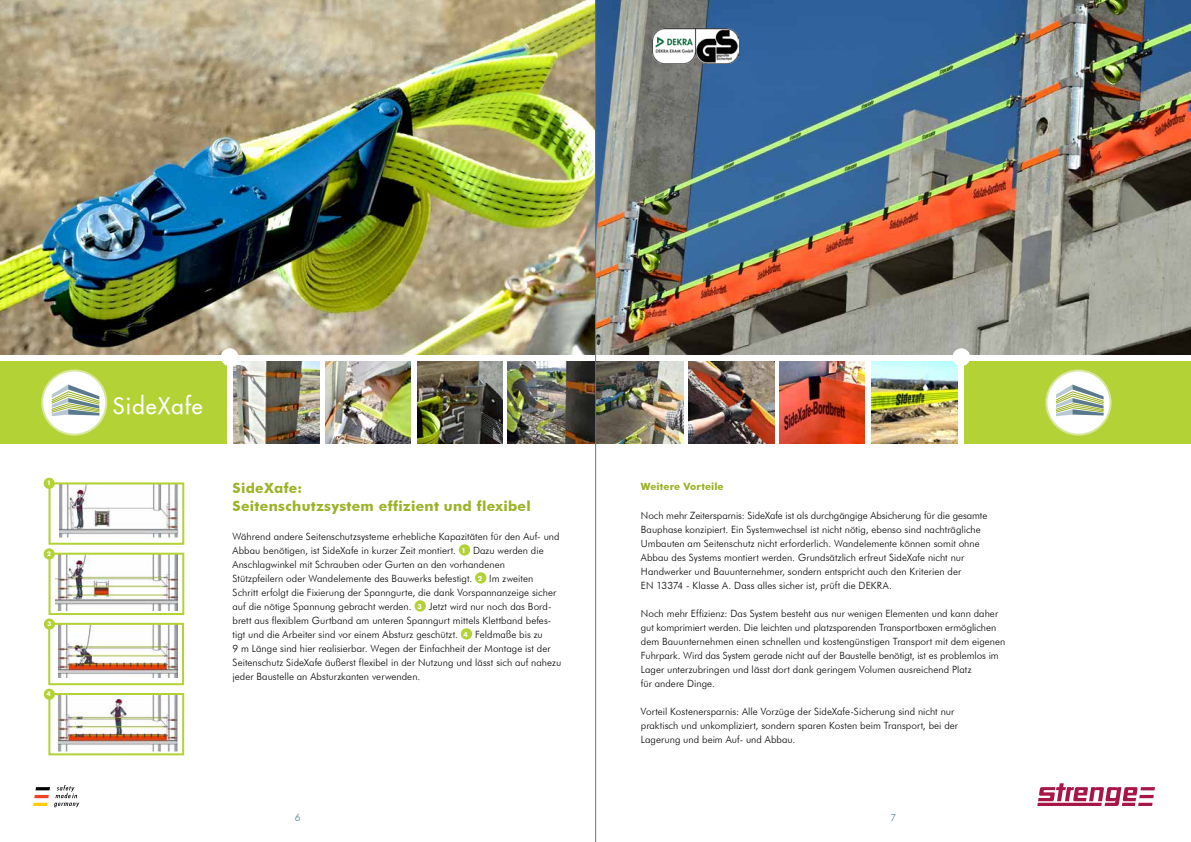
<style>
.page{position:relative;width:1191px;height:842px;background:#fff}
.page>*{position:absolute;margin:0;border:0;box-sizing:border-box;transform-origin:0 0}
.t1{font:500 22px "Futura";letter-spacing:.05em;color:#fff}
.t2{font:700 14px/18px "Futura BT";letter-spacing:.025em;color:#9cb227}
.t3{font:300 10px/14px "Futura BT";letter-spacing:.005em;color:#000}
.t4{font:700 10px "Futura BT";letter-spacing:.01em;color:#9cb227}
.t5{font:300 10px "Futura BT";color:#5a7a8c}
.t6{font:700 6.3px "Futura BT";color:#fff}
.s1{font-family:"Futura Std";font-weight:700;font-size:6.4px;color:#fff}
</style>
<div class="page">
<div style="left:964px;top:361px;width:227px;height:83px;background:#b3d235"></div>
<img style="left:233px;top:361px;width:87px;height:83px">
<img style="left:507px;top:361px;width:176px;height:83px">
<img style="left:326px;top:361px;width:85px;height:83px">
<img style="left:689px;top:361px;width:85px;height:83px">
<img style="left:872px;top:361px;width:85px;height:83px">
<img style="left:417px;top:361px;width:85px;height:83px">
<img style="left:780px;top:361px;width:85px;height:83px">
<div style="left:0;top:361px;width:227px;height:83px;background:#b3d235"></div>
<img style="left:0;top:0;width:1191px;height:354px">
<div style="left:952px;top:348px;width:18px;height:18px;background:#fff;border-radius:50%"></div>
<svg style="left:1037px;top:783px;width:118px;height:23px"></svg>
<div style="left:221px;top:348px;width:18px;height:18px;background:#fff;border-radius:50%"></div>
<div style="left:459px;top:544px;width:11px;height:12px;background:#b3d235;border-radius:50%"></div>
<div style="left:475px;top:572px;width:11px;height:12px;background:#b3d235;border-radius:50%"></div>
<div style="left:414px;top:600px;width:12px;height:12px;background:#b3d235;border-radius:50%"></div>
<div style="left:461px;top:628px;width:11px;height:12px;background:#b3d235;border-radius:50%"></div>
<svg style="left:33px;top:785px;width:46px;height:22px"></svg>
<img style="left:652px;top:28px;width:86px;height:35px">
<img style="left:59px;top:485px;width:120px;height:52px">
<div style="left:48px;top:482px;width:136px;height:63px;border:2px solid #b3d235"></div>
<div style="left:44px;top:478px;width:11px;height:11px;background:#b3d235;border-radius:50%"></div>
<img style="left:56px;top:556px;width:121px;height:55px">
<div style="left:48px;top:553px;width:136px;height:62px;border:2px solid #b3d235"></div>
<div style="left:44px;top:548px;width:11px;height:11px;background:#b3d235;border-radius:50%"></div>
<img style="left:59px;top:626px;width:119px;height:52px">
<div style="left:48px;top:623px;width:136px;height:62px;border:2px solid #b3d235"></div>
<div style="left:44px;top:618px;width:11px;height:12px;background:#b3d235;border-radius:50%"></div>
<img style="left:58px;top:696px;width:119px;height:56px">
<div style="left:48px;top:693px;width:136px;height:62px;border:2px solid #b3d235"></div>
<div style="left:44px;top:689px;width:11px;height:11px;background:#b3d235;border-radius:50%"></div>
<div style="left:42px;top:370px;width:64px;height:65px;background:#fff;border-radius:50%"></div>
<div style="left:41px;top:369px;width:66px;height:67px;border:2px solid #d7e69b;border-radius:50%"></div>
<svg style="left:51px;top:384px;width:49px;height:32px"></svg>
<div style="left:1046px;top:370px;width:64px;height:65px;background:#fff;border-radius:50%"></div>
<div style="left:1045px;top:369px;width:66px;height:67px;border:2px solid #d7e69b;border-radius:50%"></div>
<svg style="left:1055px;top:384px;width:49px;height:32px"></svg>
<hr style="left:595px;top:0;width:1px;height:842px;background:#5a7a8c">
<p class="t6" style="left:47px;top:479px;width:5px">1</p>
<p class="t6" style="left:47px;top:550px;width:5px">2</p>
<p class="t6" style="left:47px;top:620px;width:5px">3</p>
<p class="t6" style="left:47px;top:690px;width:5px">4</p>
<h1 class="t1" style="left:113px;top:392px;width:91px">SideXafe</h1>
<h2 class="t2" style="left:232px;top:478px;width:300px">SideXafe:<br>Seitenschutzsystem effizient und flexibel</h2>
<p class="t3" style="left:232px;top:529px;width:330px">Während andere Seitenschutzsysteme erhebliche Kapazitäten für den Auf- und Abbau benötigen, ist SideXafe in kurzer Zeit montiert. <span class="s1">1</span> Dazu werden die Anschlagwinkel mit Schrauben oder Gurten an den vorhandenen<br>Stützpfeilern oder Wandelemente des Bauwerks befestigt. <span class="s1">2</span> Im zweiten Schritt erfolgt die Fixierung der Spanngurte, die dank Vorspannanzeige sicher auf die nötige Spannung gebracht werden. <span class="s1">3</span> Jetzt wird nur noch das Bord&shy;brett aus flexiblem Gurtband am unteren Spanngurt mittels Klettband befes&shy;tigt und die Arbeiter sind vor einem Absturz geschützt. <span class="s1">4</span> Feldmaße bis zu<br>9 m Länge sind hier realisierbar. Wegen der Einfachheit der Montage ist der Seitenschutz SideXafe äußerst flexibel in der Nutzung und lässt sich auf nahezu jeder Baustelle an Absturzkanten verwenden.</p>
<p class="t4" style="left:641px;top:480px;width:84px">Weitere Vorteile</p>
<p class="t3" style="left:641px;top:508px;width:348px">Noch mehr Zeitersparnis: SideXafe ist als durchgängige Absicherung für die gesamte Bauphase konzipiert. Ein Systemwechsel ist nicht nötig, ebenso sind nachträgliche Umbauten am Seitenschutz nicht erforderlich. Wandelemente können somit ohne Abbau des Systems montiert werden. Grundsätzlich erfreut SideXafe nicht nur Handwerker und Bauunternehmer, sondern entspricht auch den Kriterien der<br>EN 13374 - Klasse A. Dass alles sicher ist, prüft die DEKRA.</p>
<p class="t3" style="left:641px;top:606px;width:366px">Noch mehr Effizienz: Das System besteht aus nur wenigen Elementen und kann daher gut komprimiert werden. Die leichten und platzsparenden Transportboxen ermöglichen dem Bauunternehmen einen schnellen und kostengünstigen Transport mit dem eigenen Fuhrpark. Wird das System gerade nicht auf der Baustelle benötigt, ist es problemlos im Lager unterzubringen und lässt dort dank geringem Volumen ausreichend Platz<br>für andere Dinge.</p>
<p class="t3" style="left:641px;top:704px;width:319px">Vorteil Kostenersparnis: Alle Vorzüge der SideXafe-Sicherung sind nicht nur praktisch und unkompliziert, sondern sparen Kosten beim Transport, bei der<br>Lagerung und beim Auf- und Abbau.</p>
<p class="t5" style="left:295px;top:812px;width:7px">6</p>
<p class="t5" style="left:890px;top:812px;width:7px">7</p>
</div>
